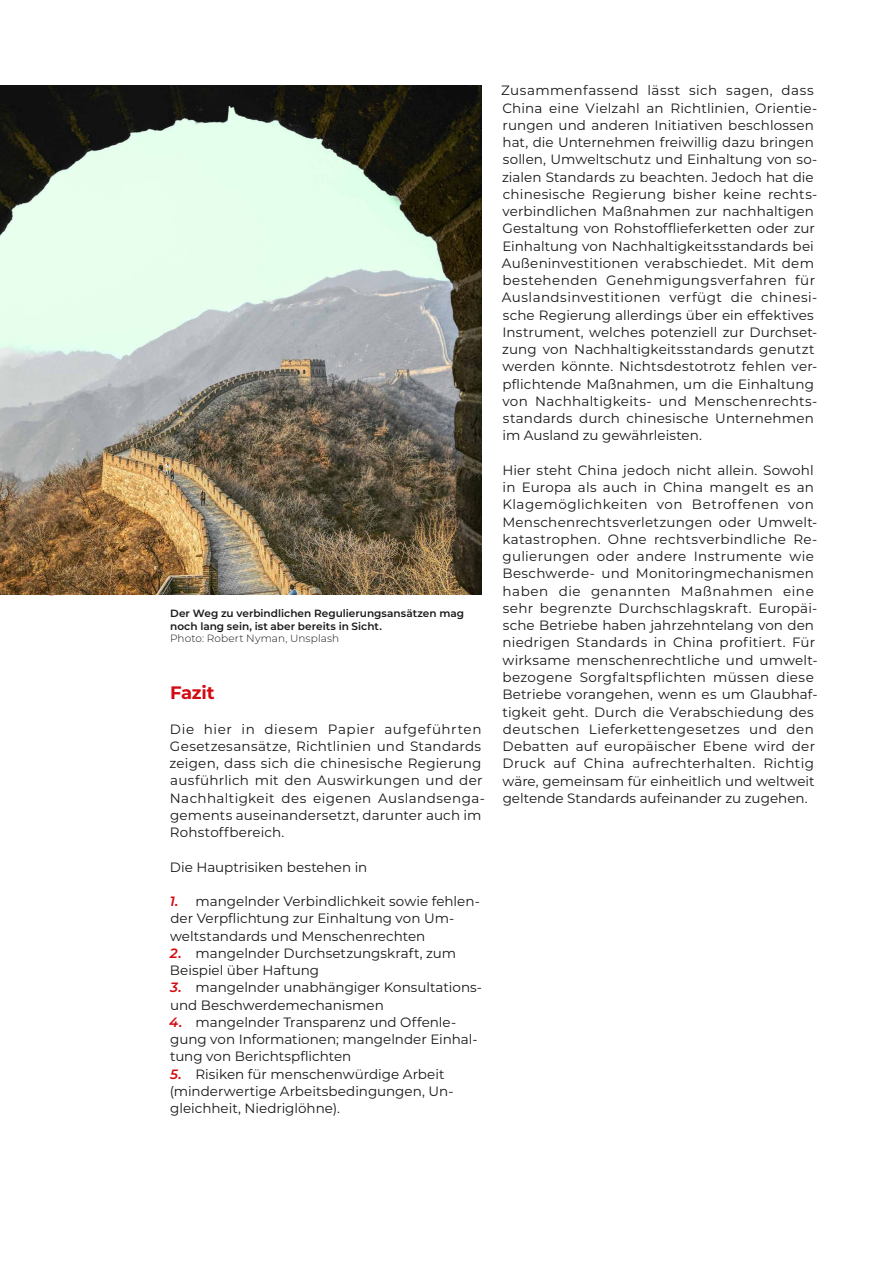
<style>
.page{position:relative;width:893px;height:1263px;background:#fff}
.page>*{position:absolute;margin:0;border:0;box-sizing:border-box;transform-origin:0 0}
.t1{font:700 18px "Montserrat";letter-spacing:-.01em;color:#d40a11}
.t2{font:13.5px/17.2px "Montserrat";letter-spacing:.01em;color:#181716}
.t3{font:600 10.5px/12.6px "Montserrat";letter-spacing:.005em;color:#181716}
.t4{font:300 10.5px "Montserrat";letter-spacing:.01em;color:#181716}
.s1{font-weight:600;font-style:italic;color:#d40a11}
</style>
<div class="page">
<img style="left:0;top:86px;width:482px;height:508px">
<p class="t3" style="left:170px;top:606px;width:295px">Der Weg zu verbindlichen Regulierungsansätzen mag noch lang sein, ist aber bereits in Sicht.</p>
<p class="t4" style="left:170px;top:631px;width:171px">Photo: Robert Nyman, Unsplash</p>
<h1 class="t1" style="left:170px;top:679px;width:46px">Fazit</h1>
<p class="t2" style="left:170px;top:720px;width:317px">Die hier in diesem Papier aufgeführten Gesetzesansätze, Richtlinien und Standards zeigen, dass sich die chinesische Regierung ausführlich mit den Auswirkungen und der Nachhaltigkeit des eigenen Auslandsenga&shy;gements auseinandersetzt, darunter auch im Rohstoffbereich.</p>
<p class="t2" style="left:170px;top:858px;width:199px">Die Hauptrisiken bestehen in</p>
<p class="t2" style="left:170px;top:892px;width:312px"><span class="s1">1.</span> mangelnder Verbindlichkeit sowie fehlen&shy;der Verpflichtung zur Einhaltung von Um&shy;weltstandards und Menschenrechten</p>
<p class="t2" style="left:170px;top:944px;width:288px"><span class="s1">2.</span> mangelnder Durchsetzungskraft, zum<br>Beispiel über Haftung</p>
<p class="t2" style="left:170px;top:978px;width:314px"><span class="s1">3.</span> mangelnder unabhängiger Konsultations&shy;und Beschwerdemechanismen</p>
<p class="t2" style="left:169px;top:1013px;width:310px"><span class="s1">4.</span> mangelnder Transparenz und Offenle&shy;gung von Informationen; mangelnder Einhal&shy;tung von Berichtspflichten</p>
<p class="t2" style="left:170px;top:1065px;width:285px"><span class="s1">5.</span> Risiken für menschenwürdige Arbeit (minderwertige Arbeitsbedingungen, Un&shy;gleichheit, Niedriglöhne).</p>
<p class="t2" style="left:501px;top:81px;width:318px">Zusammenfassend lässt sich sagen, dass China eine Vielzahl an Richtlinien, Orientie&shy;rungen und anderen Initiativen beschlossen hat, die Unternehmen freiwillig dazu bringen sollen, Umweltschutz und Einhaltung von so&shy;zialen Standards zu beachten. Jedoch hat die chinesische Regierung bisher keine rechts&shy;verbindlichen Maßnahmen zur nachhaltigen Gestaltung von Rohstofflieferketten oder zur Einhaltung von Nachhaltigkeitsstandards bei Außeninvestitionen verabschiedet. Mit dem bestehenden Genehmigungsverfahren für Auslandsinvestitionen verfügt die chinesi&shy;sche Regierung allerdings über ein effektives Instrument, welches potenziell zur Durchset&shy;zung von Nachhaltigkeitsstandards genutzt werden könnte. Nichtsdestotrotz fehlen ver&shy;pflichtende Maßnahmen, um die Einhaltung von Nachhaltigkeits- und Menschenrechts&shy;standards durch chinesische Unternehmen im Ausland zu gewährleisten.</p>
<p class="t2" style="left:502px;top:461px;width:317px">Hier steht China jedoch nicht allein. Sowohl in Europa als auch in China mangelt es an Klagemöglichkeiten von Betroffenen von Menschenrechtsverletzungen oder Umwelt&shy;katastrophen. Ohne rechtsverbindliche Re&shy;gulierungen oder andere Instrumente wie Beschwerde- und Monitoringmechanismen haben die genannten Maßnahmen eine sehr begrenzte Durchschlagskraft. Europäi&shy;sche Betriebe haben jahrzehntelang von den niedrigen Standards in China profitiert. Für wirksame menschenrechtliche und umwelt&shy;bezogene Sorgfaltspflichten müssen diese Betriebe vorangehen, wenn es um Glaubhaf&shy;tigkeit geht. Durch die Verabschiedung des deutschen Lieferkettengesetzes und den Debatten auf europäischer Ebene wird der Druck auf China aufrechterhalten. Richtig wäre, gemeinsam für einheitlich und weltweit geltende Standards aufeinander zu zugehen.</p>
</div>
